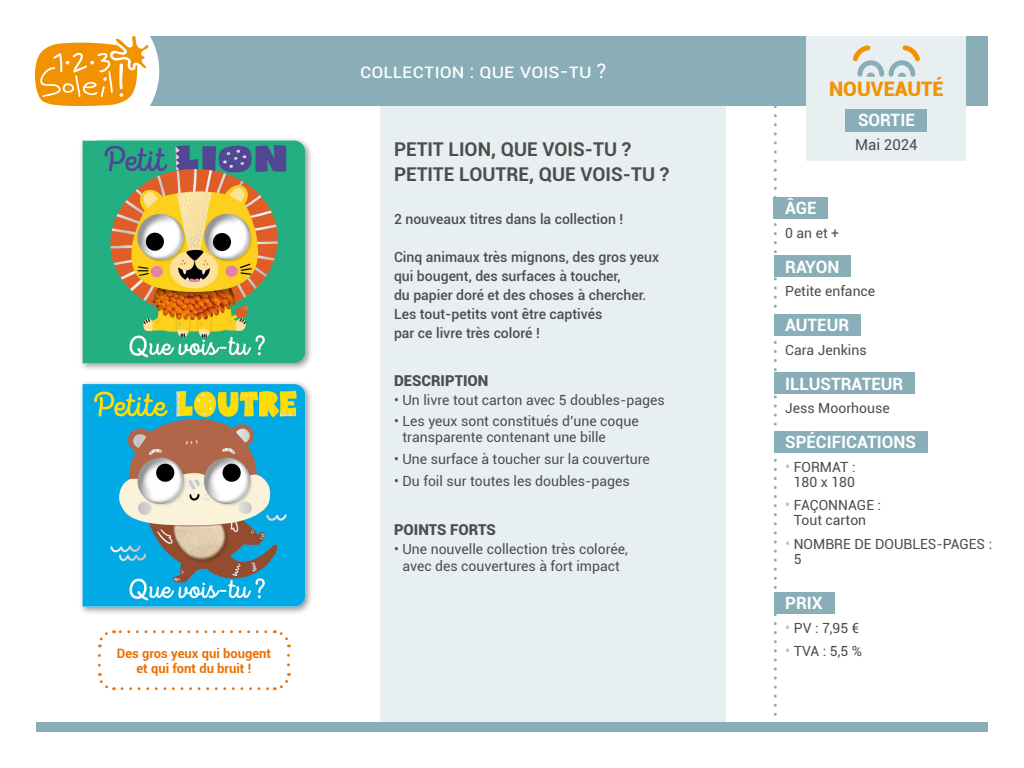
<style>
.page{position:relative;width:1024px;height:768px;background:#fff}
.page>*{position:absolute;margin:0;border:0;box-sizing:border-box;transform-origin:0 0}
.collection-bandeau{font:20px "Roboto";color:#fff}
.t1{font:900 20px "Roboto";color:#f39200}
.titre_album{font:700 19px "Roboto";color:#4d4d4d}
.titre_age_rayon_illustrateur_spécificati{font:700 17px "Roboto";color:#fff}
.description_points_forts{font:900 15px "Roboto";color:#4d4d4d}
.mois_année{font:15px "Roboto";color:#4d4d4d}
.texte_âge_rayon_illustrateur_spéc_prix{font:14px/15px "Roboto";color:#4d4d4d;text-align:center}
.résumé_du_livre{font:500 14px/19px "Roboto";color:#4d4d4d}
.texte_orange_exergue{font:700 13px "Roboto";color:#ed7004}
.s1{font-size:15px;color:#acc6cd}
</style>
<div class="page">
<div style="left:78px;top:380px;width:236px;height:235px;background:#000;opacity:.42"></div>
<img style="left:83px;top:384px;width:222px;height:223px">
<div style="left:78px;top:136px;width:236px;height:236px;background:#000;opacity:.42"></div>
<img style="left:83px;top:140px;width:222px;height:223px">
<div style="left:380px;top:106px;width:346px;height:616px;background:#e7eff1"></div>
<div style="left:36px;top:36px;width:952px;height:70px;background:#89aeb7"></div>
<div style="left:36px;top:722px;width:952px;height:10px;background:#89aeb7"></div>
<div style="left:20px;top:2px;width:139px;height:138px;background:#fff;border-radius:50%"></div>
<svg style="left:774px;top:107px;width:3px;height:609px"></svg>
<div style="left:774px;top:197px;width:54px;height:21px;background:#89aeb7"></div>
<div style="left:774px;top:256px;width:77px;height:21px;background:#89aeb7"></div>
<div style="left:774px;top:314px;width:87px;height:21px;background:#89aeb7"></div>
<div style="left:774px;top:373px;width:141px;height:21px;background:#89aeb7"></div>
<div style="left:774px;top:431px;width:153px;height:21px;background:#89aeb7"></div>
<div style="left:774px;top:592px;width:60px;height:22px;background:#89aeb7"></div>
<svg style="left:35px;top:36px;width:114px;height:70px"></svg>
<svg style="left:98px;top:655px;width:17px;height:36px"></svg>
<svg style="left:122px;top:673px;width:169px;height:18px"></svg>
<svg style="left:274px;top:630px;width:16px;height:35px"></svg>
<svg style="left:98px;top:630px;width:168px;height:17px"></svg>
<div style="left:806px;top:36px;width:160px;height:124px;background:#e7eff1"></div>
<svg style="left:852px;top:45px;width:68px;height:32px"></svg>
<div style="left:846px;top:109px;width:81px;height:22px;background:#89aeb7"></div>
<p class="collection-bandeau" style="left:360px;top:57px;width:248px">Collection : QUE VOIS-TU ?</p>
<p class="titre_album" style="left:394px;top:136px;width:239px">PETIT LION, QUE VOIS-TU ?</p>
<p class="titre_album" style="left:394px;top:161px;width:277px">PETITE LOUTRE, QUE VOIS-TU ?</p>
<p class="résumé_du_livre" style="left:394px;top:209px;width:231px">2 nouveaux titres dans la collection !</p>
<p class="résumé_du_livre" style="left:394px;top:247px;width:267px">Cinq animaux très mignons, des gros yeux qui bougent, des surfaces à toucher,<br>du papier doré et des choses à chercher.<br>Les tout-petits vont être captivés<br>par ce livre très coloré !</p>
<p class="description_points_forts" style="left:394px;top:370px;width:96px">DESCRIPTION</p>
<p class="texte_âge_rayon_illustrateur_spéc_prix" style="left:394px;top:392px;width:272px">• Un livre tout carton avec 5 doubles-pages</p>
<p class="texte_âge_rayon_illustrateur_spéc_prix" style="left:403px;top:413px;width:238px;line-height:16px;text-align:left;text-indent:-9px">• Les yeux sont constitués d’une coque transparente contenant une bille</p>
<p class="texte_âge_rayon_illustrateur_spéc_prix" style="left:394px;top:451px;width:257px">• Une surface à toucher sur la couverture</p>
<p class="texte_âge_rayon_illustrateur_spéc_prix" style="left:394px;top:473px;width:237px">• Du foil sur toutes les doubles-pages</p>
<p class="description_points_forts" style="left:394px;top:519px;width:103px">POINTS FORTS</p>
<p class="texte_âge_rayon_illustrateur_spéc_prix" style="left:394px;top:540px;width:235px;line-height:17px">• Une nouvelle collection très colorée, avec des couvertures à fort impact</p>
<p class="t1" style="left:829px;top:75px;width:116px">NOUVEAUTÉ</p>
<p class="titre_age_rayon_illustrateur_spécificati" style="left:858px;top:108px;width:58px">SORTIE</p>
<p class="mois_année" style="left:855px;top:135px;width:64px">Mai 2024</p>
<p class="titre_age_rayon_illustrateur_spécificati" style="left:785px;top:196px;width:33px">ÂGE</p>
<p class="texte_âge_rayon_illustrateur_spéc_prix" style="left:785px;top:225px;width:55px">0 an et +</p>
<p class="titre_age_rayon_illustrateur_spécificati" style="left:785px;top:254px;width:56px">RAYON</p>
<p class="texte_âge_rayon_illustrateur_spéc_prix" style="left:785px;top:283px;width:92px">Petite enfance</p>
<p class="titre_age_rayon_illustrateur_spécificati" style="left:785px;top:313px;width:66px">AUTEUR</p>
<p class="texte_âge_rayon_illustrateur_spéc_prix" style="left:785px;top:342px;width:83px">Cara Jenkins</p>
<p class="titre_age_rayon_illustrateur_spécificati" style="left:785px;top:372px;width:120px">ILLUSTRATEUR</p>
<p class="texte_âge_rayon_illustrateur_spéc_prix" style="left:785px;top:400px;width:106px">Jess Moorhouse</p>
<p class="titre_age_rayon_illustrateur_spécificati" style="left:785px;top:430px;width:132px">SPÉCIFICATIONS</p>
<p class="texte_âge_rayon_illustrateur_spéc_prix" style="left:785px;top:459px;width:72px"><span class="s1">•</span> FORMAT :<br>180 x 180</p>
<p class="texte_âge_rayon_illustrateur_spéc_prix" style="left:785px;top:497px;width:97px"><span class="s1">•</span> FAÇONNAGE :<br>Tout carton</p>
<p class="texte_âge_rayon_illustrateur_spéc_prix" style="left:794px;top:536px;width:200px;text-align:left;text-indent:-9px"><span class="s1">•</span> NOMBRE DE DOUBLES-PAGES :<br>5</p>
<p class="titre_age_rayon_illustrateur_spécificati" style="left:785px;top:591px;width:39px">PRIX</p>
<p class="texte_âge_rayon_illustrateur_spéc_prix" style="left:785px;top:620px;width:76px"><span class="s1">•</span> PV : 7,95 €</p>
<p class="texte_orange_exergue" style="left:117px;top:644px;width:156px">Des gros yeux qui bougent</p>
<p class="texte_âge_rayon_illustrateur_spéc_prix" style="left:785px;top:643px;width:78px"><span class="s1">•</span> TVA : 5,5 %</p>
<p class="texte_orange_exergue" style="left:136px;top:659px;width:116px">et qui font du bruit !</p>
</div>
